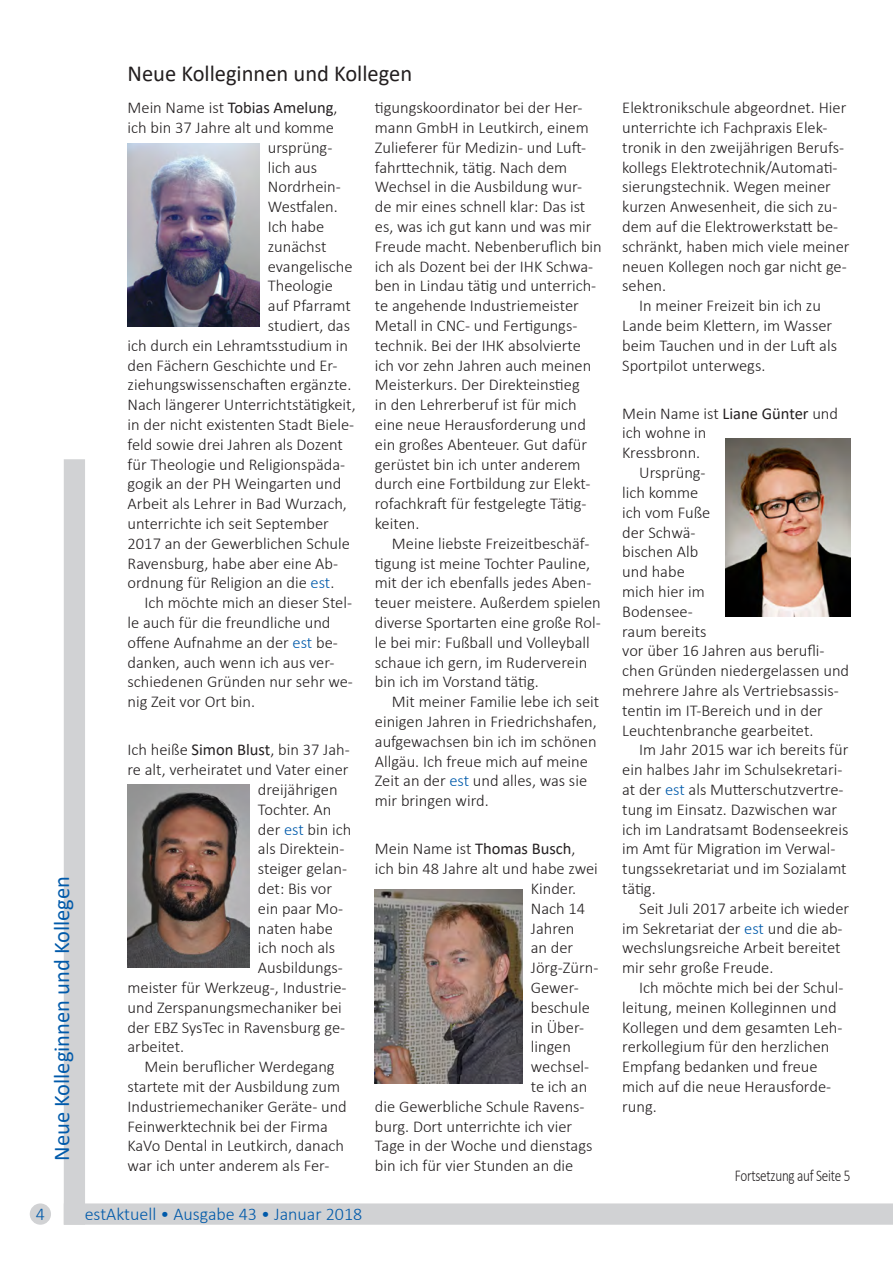
<style>
.page{position:relative;width:893px;height:1263px;background:#fff}
.page>*{position:absolute;margin:0;border:0;box-sizing:border-box;transform-origin:0 0}
.Titel1{font:22.95px "Calibri";color:#231f20}
.Titel1-2{font:22.5px "Calibri";color:#015aaa}
.t1{font:300 18px "Calibri";color:#015aaa}
.FließtextEinrückung{font:300 16.5px/19.8px "Calibri";color:#231f20}
.Fließtext{font:300 16.5px/19.8px "Calibri";color:#231f20}
.Fließtext-2{font:16.5px "Calibri";color:#231f20}
.Fortsetzung{font:300 16.5px "Calibri";letter-spacing:-.02em;color:#231f20;scale:.8 1}
.s1{font-weight:300}
.s2{color:#015aaa}
.s3{font-weight:400}
</style>
<div class="page">
<div style="left:64px;top:459px;width:21px;height:766px;background:#d1d2d4"></div>
<svg style="left:64px;top:1203px;width:829px;height:22px"></svg>
<div style="left:31px;top:1204px;width:19px;height:20px;background:#d1d2d4;border-radius:50%"></div>
<div style="left:30px;top:1203px;width:21px;height:22px;border:2px solid #d1d2d4;border-radius:50%"></div>
<img style="left:128px;top:785px;width:121px;height:182px">
<img style="left:128px;top:143px;width:131px;height:183px">
<img style="left:375px;top:889px;width:147px;height:195px">
<img style="left:725px;top:438px;width:125px;height:179px">
<p class="Titel1-2" style="left:46px;top:1161px;width:286px;rotate:-90deg">Neue Kolleginnen und Kollegen</p>
<p class="Titel1" style="left:128px;top:57px;width:286px">Neue Kolleginnen und Kollegen</p>
<p class="Fließtext-2" style="left:128px;top:96px;width:211px"><span class="s1">Mein Name ist</span> Tobias Amelung<span class="s1">,</span></p>
<p class="Fließtext" style="left:128px;top:117px;width:208px">ich bin 37 Jahre alt und komme</p>
<p class="Fließtext" style="left:268px;top:137px;width:66px">ursprüng-</p>
<p class="Fließtext" style="left:268px;top:157px;width:51px">lich aus</p>
<p class="Fließtext" style="left:268px;top:177px;width:74px">Nordrhein-</p>
<p class="Fließtext" style="left:268px;top:197px;width:72px">Westfalen.</p>
<p class="Fließtext" style="left:268px;top:216px;width:58px">Ich habe</p>
<p class="Fließtext" style="left:268px;top:236px;width:60px">zunächst</p>
<p class="Fließtext" style="left:268px;top:256px;width:86px">evangelische</p>
<p class="Fließtext" style="left:268px;top:276px;width:67px">Theologie</p>
<p class="Fließtext" style="left:268px;top:296px;width:84px">auf Pfarramt</p>
<p class="Fließtext" style="left:268px;top:315px;width:84px">studiert, das</p>
<p class="Fließtext" style="left:128px;top:335px;width:222px">ich durch ein Lehramtsstudium in</p>
<p class="Fließtext" style="left:128px;top:355px;width:212px">den Fächern Geschichte und Er-</p>
<p class="Fließtext" style="left:128px;top:375px;width:225px">ziehungswissenschaften ergänzte.</p>
<p class="Fließtext" style="left:128px;top:395px;width:230px">Nach längerer Unterrichtstätigkeit,</p>
<p class="Fließtext" style="left:128px;top:414px;width:228px">in der nicht existenten Stadt Biele-</p>
<p class="Fließtext" style="left:128px;top:434px;width:217px">feld sowie drei Jahren als Dozent</p>
<p class="Fließtext" style="left:128px;top:454px;width:219px">für Theologie und Religionspäda-</p>
<p class="Fließtext" style="left:128px;top:474px;width:215px">gogik an der PH Weingarten und</p>
<p class="Fließtext" style="left:128px;top:494px;width:221px">Arbeit als Lehrer in Bad Wurzach,</p>
<p class="Fließtext" style="left:128px;top:513px;width:203px">unterrichte ich seit September</p>
<p class="Fließtext" style="left:128px;top:533px;width:224px">2017 an der Gewerblichen Schule</p>
<p class="Fließtext" style="left:128px;top:553px;width:212px">Ravensburg, habe aber eine Ab-</p>
<p class="Fließtext" style="left:128px;top:573px;width:208px">ordnung für Religion an die <span class="s2">est</span>.</p>
<p class="FließtextEinrückung" style="left:128px;top:593px;width:227px;text-indent:17px">Ich möchte mich an dieser Stel&shy;le auch für die freundliche und offene Aufnahme an der <span class="s2">est</span> be&shy;danken, auch wenn ich aus ver&shy;schiedenen Gründen nur sehr we&shy;nig Zeit vor Ort bin.</p>
<p class="Fließtext" style="left:128px;top:740px;width:224px">Ich heiße <span class="s3">Simon Blust</span>, bin 37 Jah-</p>
<p class="Fließtext" style="left:128px;top:759px;width:223px">re alt, verheiratet und Vater einer</p>
<p class="Fließtext" style="left:258px;top:779px;width:81px">dreijährigen</p>
<p class="Fließtext" style="left:258px;top:799px;width:75px">Tochter. An</p>
<p class="Fließtext" style="left:258px;top:819px;width:95px">der <span class="s2">est</span> bin ich</p>
<p class="Fließtext" style="left:258px;top:839px;width:88px">als Direktein-</p>
<p class="Fließtext" style="left:258px;top:858px;width:91px">steiger gelan-</p>
<p class="Fließtext" style="left:258px;top:878px;width:76px">det: Bis vor</p>
<p class="Fließtext" style="left:258px;top:898px;width:87px">ein paar Mo-</p>
<p class="Fließtext" style="left:258px;top:918px;width:76px">naten habe</p>
<p class="Fließtext" style="left:258px;top:938px;width:79px">ich noch als</p>
<p class="Fließtext" style="left:258px;top:957px;width:86px">Ausbildungs-</p>
<p class="Fließtext" style="left:128px;top:977px;width:221px">meister für Werkzeug-, Industrie-</p>
<p class="Fließtext" style="left:128px;top:997px;width:216px">und Zerspanungsmechaniker bei</p>
<p class="Fließtext" style="left:128px;top:1017px;width:219px">der EBZ SysTec in Ravensburg ge-</p>
<p class="Fließtext" style="left:128px;top:1037px;width:58px">arbeitet.</p>
<p class="FließtextEinrückung" style="left:128px;top:1056px;width:221px;text-indent:17px">Mein beruflicher Werdegang startete mit der Ausbildung zum<br>Industriemechaniker Geräte- und<br>Feinwerktechnik bei der Firma<br>KaVo Dental in Leutkirch, danach war ich unter anderem als Fer-</p>
<p class="FließtextEinrückung" style="left:375px;top:98px;width:228px">tigungskoordinator bei der Her&shy;mann GmbH in Leutkirch, einem<br>Zulieferer für Medizin- und Luft&shy;fahrttechnik, tätig. Nach dem<br>Wechsel in die Ausbildung wur&shy;de mir eines schnell klar: Das ist es, was ich gut kann und was mir<br>Freude macht. Nebenberuflich bin ich als Dozent bei der IHK Schwa&shy;ben in Lindau tätig und unterrich&shy;te angehende Industriemeister<br>Metall in CNC- und Fertigungs&shy;technik. Bei der IHK absolvierte ich vor zehn Jahren auch meinen<br>Meisterkurs. Der Direkteinstieg<br>in den Lehrerberuf ist für mich eine neue Herausforderung und ein großes Abenteuer. Gut dafür gerüstet bin ich unter anderem durch eine Fortbildung zur Elekt&shy;rofachkraft für festgelegte Tätig&shy;keiten.</p>
<p class="FließtextEinrückung" style="left:375px;top:533px;width:227px;text-indent:17px">Meine liebste Freizeitbeschäf&shy;tigung ist meine Tochter Pauline, mit der ich ebenfalls jedes Aben&shy;teuer meistere. Außerdem spielen diverse Sportarten eine große Rol&shy;le bei mir: Fußball und Volleyball schaue ich gern, im Ruderverein bin ich im Vorstand tätig.</p>
<p class="FließtextEinrückung" style="left:375px;top:692px;width:226px;text-indent:17px">Mit meiner Familie lebe ich seit einigen Jahren in Friedrichshafen, aufgewachsen bin ich im schönen<br>Allgäu. Ich freue mich auf meine<br>Zeit an der <span class="s2">est</span> und alles, was sie mir bringen wird.</p>
<p class="Fließtext" style="left:375px;top:839px;width:202px">Mein Name ist <span class="s3">Thomas Busch</span>,</p>
<p class="Fließtext" style="left:375px;top:858px;width:225px">ich bin 48 Jahre alt und habe zwei</p>
<p class="Fließtext" style="left:531px;top:878px;width:47px">Kinder.</p>
<p class="Fließtext" style="left:531px;top:898px;width:56px">Nach 14</p>
<p class="Fließtext" style="left:531px;top:918px;width:45px">Jahren</p>
<p class="Fließtext" style="left:531px;top:938px;width:44px">an der</p>
<p class="Fließtext" style="left:531px;top:957px;width:69px">Jörg-Zürn-</p>
<p class="Fließtext" style="left:531px;top:977px;width:50px">Gewer-</p>
<p class="Fließtext" style="left:531px;top:997px;width:61px">beschule</p>
<p class="Fließtext" style="left:531px;top:1017px;width:55px">in Über-</p>
<p class="Fließtext" style="left:531px;top:1037px;width:42px">lingen</p>
<p class="Fließtext" style="left:531px;top:1056px;width:60px">wechsel-</p>
<p class="Fließtext" style="left:531px;top:1076px;width:58px">te ich an</p>
<p class="Fließtext" style="left:375px;top:1096px;width:211px">die Gewerbliche Schule Ravens-</p>
<p class="Fließtext" style="left:375px;top:1116px;width:199px">burg. Dort unterrichte ich vier</p>
<p class="Fließtext" style="left:375px;top:1136px;width:219px">Tage in der Woche und dienstags</p>
<p class="Fließtext" style="left:375px;top:1155px;width:200px">bin ich für vier Stunden an die</p>
<p class="t1" style="left:36px;top:1202px;width:11px">4</p>
<p class="t1" style="left:85px;top:1203px;width:279px">estAktuell • Ausgabe 43 • Januar 2018</p>
<p class="Fließtext" style="left:622px;top:98px;width:229px">Elektronikschule abgeordnet. Hier unterrichte ich Fachpraxis Elek&shy;tronik in den zweijährigen Berufs&shy;kollegs Elektrotechnik/Automati&shy;sierungstechnik. Wegen meiner kurzen Anwesenheit, die sich zu&shy;dem auf die Elektrowerkstatt be&shy;schränkt, haben mich viele meiner neuen Kollegen noch gar nicht ge&shy;sehen.</p>
<p class="FließtextEinrückung" style="left:622px;top:296px;width:216px;text-indent:17px">In meiner Freizeit bin ich zu<br>Lande beim Klettern, im Wasser beim Tauchen und in der Luft als<br>Sportpilot unterwegs.</p>
<p class="Fließtext" style="left:622px;top:403px;width:217px">Mein Name ist <span class="s3">Liane Günter</span> und ich wohne in<br>Kressbronn.</p>
<p class="FließtextEinrückung" style="left:622px;top:463px;width:228px;text-indent:17px">Ursprüng-<br>lich komme<br>ich vom Fuße<br>der Schwä-<br>bischen Alb<br>und habe<br>mich hier im<br>Bodensee-<br>raum bereits<br>vor über 16 Jahren aus berufli&shy;chen Gründen niedergelassen und mehrere Jahre als Vertriebsassis&shy;tentin im IT-Bereich und in der<br>Leuchtenbranche gearbeitet.</p>
<p class="FließtextEinrückung" style="left:622px;top:740px;width:228px;text-indent:17px">Im Jahr 2015 war ich bereits für ein halbes Jahr im Schulsekretari&shy;at der <span class="s2">est</span> als Mutterschutzvertre&shy;tung im Einsatz. Dazwischen war ich im Landratsamt Bodenseekreis im Amt für Migration im Verwal&shy;tungssekretariat und im Sozialamt tätig.</p>
<p class="FließtextEinrückung" style="left:622px;top:898px;width:229px;text-indent:17px">Seit Juli 2017 arbeite ich wieder im Sekretariat der <span class="s2">est</span> und die ab&shy;wechslungsreiche Arbeit bereitet mir sehr große Freude.</p>
<p class="FließtextEinrückung" style="left:622px;top:977px;width:223px;text-indent:17px">Ich möchte mich bei der Schul&shy;leitung, meinen Kolleginnen und<br>Kollegen und dem gesamten Leh&shy;rerkollegium für den herzlichen<br>Empfang bedanken und freue mich auf die neue Herausforde&shy;rung.</p>
<p class="Fortsetzung" style="left:735px;top:1165px;width:146px">Fortsetzung auf Seite 5</p>
</div>
